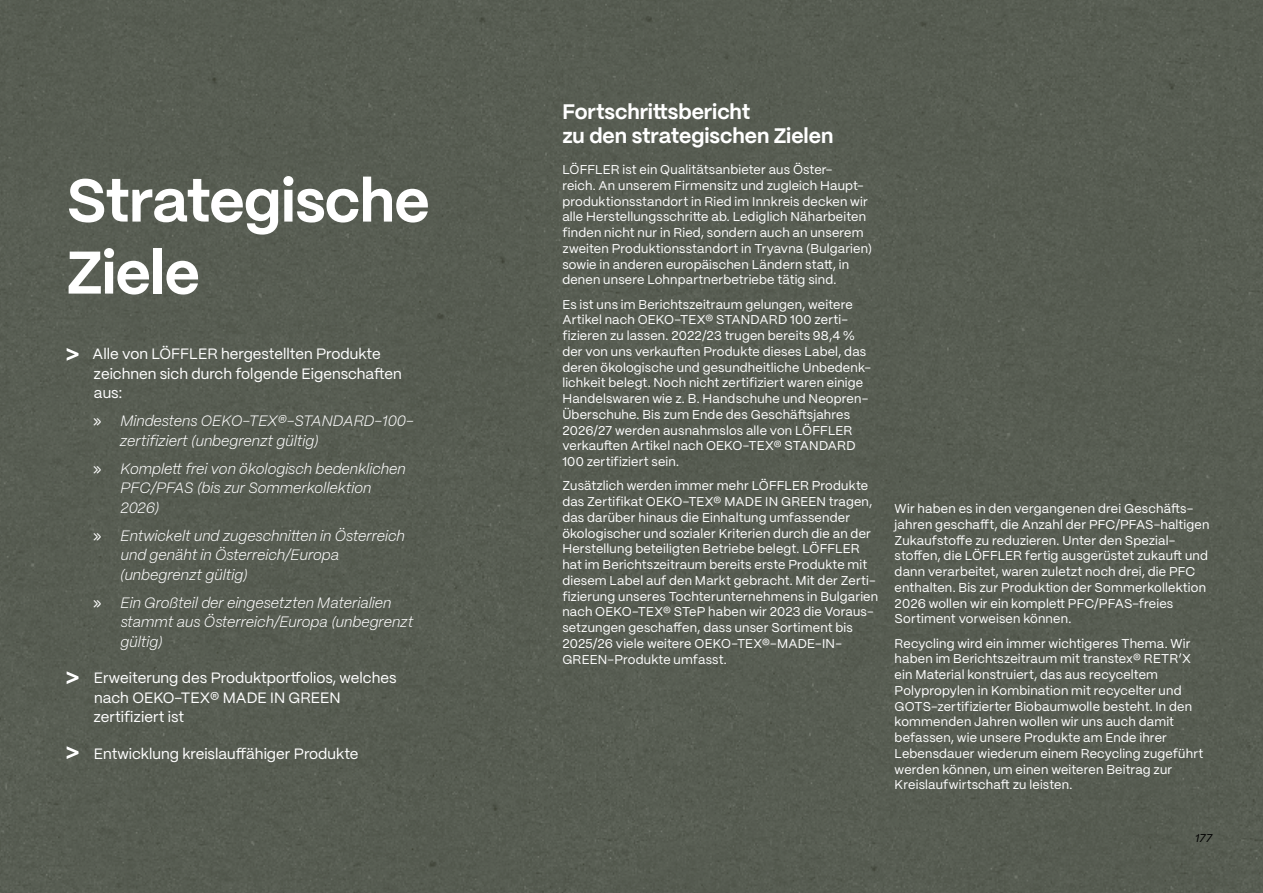
<style>
.page{position:relative;width:1263px;height:893px;background:#575c52}
.page>*{position:absolute;margin:0;border:0;box-sizing:border-box;transform-origin:0 0}
.t1{font:700 60px/72px "PP Mori";letter-spacing:-.01em;color:#fff}
.t2{font:700 21px/24px "PP Mori";color:#fff}
.t3{font:italic 300 15px/19.5px "PP Mori";color:#fff}
.t4{font:15px/19.5px "PP Mori";color:#fff}
.t5{font:12.75px/15.8px "PP Mori";letter-spacing:.015em;color:#fff}
.t6{font:italic 11.25px "PP Mori";color:#000}
.s1{font-weight:400;font-style:normal}
</style>
<div class="page">
<svg style="left:67px;top:348px;width:12px;height:13px"></svg>
<svg style="left:67px;top:671px;width:12px;height:13px"></svg>
<svg style="left:67px;top:746px;width:12px;height:13px"></svg>
<h1 class="t1" style="left:67px;top:161px;width:364px">Strategische<br>Ziele</h1>
<p class="t4" style="left:93px;top:343px;width:311px">Alle von LÖFFLER hergestellten Produkte zeichnen sich durch folgende Eigenschaften aus:</p>
<p class="t3" style="left:120px;top:410px;width:296px;text-indent:-27px"><span class="s1">»</span> Mindestens OEKO-TEX®-STANDARD-100- zertifiziert (unbegrenzt gültig)</p>
<p class="t3" style="left:120px;top:458px;width:287px;text-indent:-27px"><span class="s1">»</span> Komplett frei von ökologisch bedenklichen<br>PFC/PFAS (bis zur Sommerkollektion<br>2026)</p>
<p class="t3" style="left:120px;top:525px;width:286px;text-indent:-27px"><span class="s1">»</span> Entwickelt und zugeschnitten in Österreich und genäht in Österreich/Europa (unbegrenzt gültig)</p>
<p class="t3" style="left:120px;top:592px;width:294px;text-indent:-27px"><span class="s1">»</span> Ein Großteil der eingesetzten Materialien stammt aus Österreich/Europa (unbegrenzt gültig)</p>
<p class="t4" style="left:93px;top:667px;width:305px">Erweiterung des Produktportfolios, welches nach OEKO-TEX® MADE IN GREEN zertifiziert ist</p>
<p class="t4" style="left:94px;top:743px;width:266px">Entwicklung kreislauffähiger Produkte</p>
<h2 class="t2" style="left:562px;top:99px;width:273px">Fortschrittsbericht<br>zu den strategischen Zielen</h2>
<p class="t5" style="left:562px;top:161px;width:311px">LÖFFLER ist ein Qualitätsanbieter aus Öster-<br>reich. An unserem Firmensitz und zugleich Haupt&shy;produktionsstandort in Ried im Innkreis decken wir alle Herstellungsschritte ab. Lediglich Näharbeiten finden nicht nur in Ried, sondern auch an unserem zweiten Produktionsstandort in Tryavna (Bulgarien) sowie in anderen europäischen Ländern statt, in denen unsere Lohnpartnerbetriebe tätig sind.</p>
<p class="t5" style="left:562px;top:295px;width:310px">Es ist uns im Berichtszeitraum gelungen, weitere Artikel nach OEKO-TEX® STANDARD 100 zerti&shy;fizieren zu lassen. 2022/23 trugen bereits 98,4 % der von uns verkauften Produkte dieses Label, das deren ökologische und gesundheitliche Unbedenk&shy;lichkeit belegt. Noch nicht zertifiziert waren einige Handelswaren wie z. B. Handschuhe und Neopren-Überschuhe. Bis zum Ende des Geschäftsjahres 2026/27 werden ausnahmslos alle von LÖFFLER verkauften Artikel nach OEKO-TEX® STANDARD 100 zertifiziert sein.</p>
<p class="t5" style="left:562px;top:477px;width:317px">Zusätzlich werden immer mehr LÖFFLER Produkte das Zertifikat OEKO-TEX® MADE IN GREEN tragen, das darüber hinaus die Einhaltung umfassender ökologischer und sozialer Kriterien durch die an der Herstellung beteiligten Betriebe belegt. LÖFFLER hat im Berichtszeitraum bereits erste Produkte mit diesem Label auf den Markt gebracht. Mit der Zerti&shy;fizierung unseres Tochterunternehmens in Bulgarien nach OEKO-TEX® STeP haben wir 2023 die Voraus&shy;setzungen geschaffen, dass unser Sortiment bis 2025/26 viele weitere OEKO-TEX®-MADE-IN-GREEN-Produkte umfasst.</p>
<p class="t5" style="left:895px;top:500px;width:316px">Wir haben es in den vergangenen drei Geschäfts&shy;jahren geschafft, die Anzahl der PFC/PFAS-haltigen Zukaufstoffe zu reduzieren. Unter den Spezial&shy;stoffen, die LÖFFLER fertig ausgerüstet zukauft und dann verarbeitet, waren zuletzt noch drei, die PFC enthalten. Bis zur Produktion der Sommerkollektion 2026 wollen wir ein komplett PFC/PFAS-freies Sortiment vorweisen können.</p>
<p class="t5" style="left:895px;top:634px;width:310px">Recycling wird ein immer wichtigeres Thema. Wir haben im Berichtszeitraum mit transtex® RETR’X ein Material konstruiert, das aus recyceltem Polypropylen in Kombination mit recycelter und GOTS-zertifizierter Biobaumwolle besteht. In den kommenden Jahren wollen wir uns auch damit befassen, wie unsere Produkte am Ende ihrer Lebensdauer wiederum einem Recycling zugeführt werden können, um einen weiteren Beitrag zur Kreislaufwirtschaft zu leisten.</p>
<p class="t6" style="left:1195px;top:828px;width:18px">177</p>
</div>
